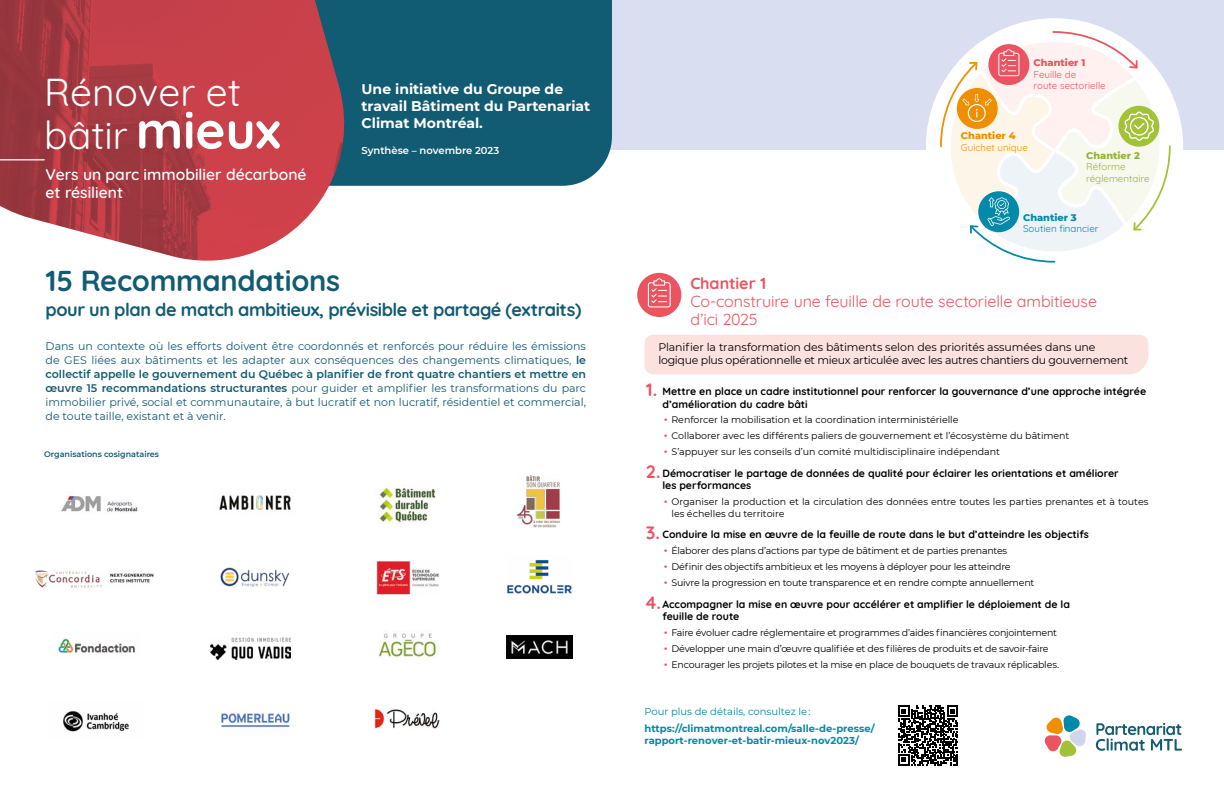
<style>
.page{position:relative;width:1224px;height:792px;background:#fff}
.page>*{position:absolute;margin:0;border:0;box-sizing:border-box;transform-origin:0 0}
.t1{font:38.9px/42.8px "Quicksand";color:#fff}
.t2{font:700 29px "Quicksand";letter-spacing:-.01em;color:#115b73}
.t3{font:700 18px "Quicksand";letter-spacing:-.025em;color:#115b73}
.t4{font:700 18px "Quicksand";color:#ea5460}
.txt_courant{font:16px/18px "Quicksand";letter-spacing:-.005em;color:#ea5460}
.t5{font:600 15.6px/18.7px "Quicksand";color:#fff}
.t6{font:700 14px/16.8px "Montserrat";color:#fff}
.chapeau{font:11px/14px "Montserrat";color:#115b73;text-align:justify}
.txt_courant-2{font:11px/13px "Montserrat";letter-spacing:-.02em;color:#000}
.ss-titre3_recomm{font:700 10.5px/12.6px "Quicksand";color:#000}
.t7{font:700 10px/12px "Montserrat";color:#0489a9}
.t8{font:10px "Montserrat";color:#0489a9}
.t9{font:600 10px "Montserrat";color:#fff}
.t10{font:9.8px/11.6px "Quicksand";color:#ea5460}
.t11{font:9.8px/11.6px "Quicksand";color:#96b434}
.t12{font:9.8px/11.6px "Quicksand";color:#0489a9}
.t13{font:9.8px/11.6px "Quicksand";color:#ef8f00}
.t14{font:9.5px/11.4px "Montserrat";letter-spacing:-.015em;color:#000}
.t15{font:600 8px "Montserrat";color:#115b73}
.s1{font-weight:700;font-size:51.3px}
.s2{font-weight:600}
.s3{font-family:"Montserrat";font-weight:800}
.s4{font-weight:700}
.s5{font-family:"Gotham";color:#ea5460}
</style>
<div class="page">
<div style="left:507px;top:0;width:717px;height:150px;background:#dadef1"></div>
<div style="left:359px;top:0;width:253px;height:186px;background:#115b73"></div>
<img style="left:0;top:0;width:359px;height:261px">
<div style="left:644px;top:335px;width:504px;height:39px;background:#fce2df"></div>
<hr style="left:0;top:159px;width:44px;height:1px;background:#fff">
<svg style="left:1044px;top:715px;width:42px;height:42px"></svg>
<svg style="left:1096px;top:723px;width:86px;height:28px"></svg>
<div style="left:926px;top:18px;width:257px;height:258px;background:#fff;border-radius:50%"></div>
<svg style="left:939px;top:30px;width:233px;height:233px"></svg>
<div style="left:637px;top:273px;width:44px;height:44px;background:#ea5460;border-radius:50%"></div>
<svg style="left:648px;top:278px;width:23px;height:29px"></svg>
<img style="left:210px;top:637px;width:80px;height:22px">
<img style="left:61px;top:492px;width:77px;height:20px">
<img style="left:219px;top:495px;width:72px;height:15px">
<img style="left:379px;top:487px;width:57px;height:36px">
<img style="left:517px;top:475px;width:43px;height:53px">
<img style="left:220px;top:567px;width:70px;height:20px">
<img style="left:507px;top:559px;width:65px;height:35px">
<img style="left:58px;top:638px;width:78px;height:15px">
<img style="left:379px;top:633px;width:58px;height:26px">
<img style="left:506px;top:635px;width:66px;height:23px">
<img style="left:63px;top:710px;width:66px;height:22px">
<img style="left:221px;top:713px;width:69px;height:14px">
<img style="left:374px;top:708px;width:66px;height:20px">
<img style="left:35px;top:571px;width:119px;height:17px">
<img style="left:376px;top:561px;width:63px;height:34px">
<svg style="left:898px;top:705px;width:60px;height:60px"></svg>
<p class="t1" style="left:44px;top:67px;width:238px">Rénover et bâtir <span class="s1">mieux</span></p>
<p class="t6" style="left:362px;top:80px;width:230px">Une initiative du Groupe de travail Bâtiment du Partenariat<br>Climat Montréal.</p>
<p class="t9" style="left:362px;top:143px;width:139px">Synthèse – novembre 2023</p>
<p class="t5" style="left:46px;top:163px;width:263px">Vers un parc immobilier décarboné et résilient</p>
<p class="t2" style="left:46px;top:258px;width:296px">15 Recommandations</p>
<p class="t3" style="left:46px;top:295px;width:537px">pour un plan de match ambitieux, prévisible et partagé (extraits)</p>
<p class="chapeau" style="left:46px;top:339px;width:542px">Dans un contexte où les efforts doivent être coordonnés et renforcés pour réduire les émissions de GES liées aux bâtiments et les adapter aux conséquences des changements climatiques, <span class="s2">le collectif appelle le gouvernement du Québec à planifier de front quatre chantiers et mettre en œuvre 15 recommandations structurantes</span> pour guider et amplifier les transformations du parc immobilier privé, social et communautaire, à but lucratif et non lucratif, résidentiel et commercial, de toute taille, existant et à venir.</p>
<p class="t15" style="left:44px;top:448px;width:116px">Organisations cosignataires</p>
<p class="t10" style="left:1034px;top:56px;width:74px"><span class="s3">Chantier 1<br></span>Feuille de<br>route sectorielle</p>
<p class="t13" style="left:961px;top:129px;width:68px"><span class="s3">Chantier 4<br></span>Guichet unique</p>
<p class="t11" style="left:1086px;top:148px;width:65px"><span class="s3">Chantier 2<br></span>Réforme réglementaire</p>
<p class="t12" style="left:1023px;top:211px;width:77px"><span class="s3">Chantier 3<br></span>Soutien financier</p>
<p class="txt_courant" style="left:690px;top:273px;width:408px"><span class="s4">Chantier 1<br></span>Co-construire une feuille de route sectorielle ambitieuse d’ici 2025</p>
<p class="txt_courant-2" style="left:658px;top:341px;width:471px">Planifier la transformation des bâtiments selon des priorités assumées dans une logique plus opérationnelle et mieux articulée avec les autres chantiers du gouvernement</p>
<p class="ss-titre3_recomm" style="left:662px;top:384px;width:485px">Mettre en place un cadre institutionnel pour renforcer la gouvernance d’une approche intégrée d’amélioration du cadre bâti</p>
<p class="t14" style="left:663px;top:414px;width:297px"><span class="s5">•</span> Renforcer la mobilisation et la coordination interministérielle</p>
<p class="t14" style="left:663px;top:430px;width:408px"><span class="s5">•</span> Collaborer avec les différents paliers de gouvernement et l’écosystème du bâtiment</p>
<p class="t14" style="left:663px;top:446px;width:338px"><span class="s5">•</span> S’appuyer sur les conseils d’un comité multidisciplinaire indépendant</p>
<p class="ss-titre3_recomm" style="left:662px;top:466px;width:458px">Démocratiser le partage de données de qualité pour éclairer les orientations et améliorer les performances</p>
<p class="t14" style="left:671px;top:496px;width:479px;text-indent:-8px"><span class="s5">•</span> Organiser la production et la circulation des données entre toutes les parties prenantes et à toutes les échelles du territoire</p>
<p class="ss-titre3_recomm" style="left:662px;top:527px;width:428px">Conduire la mise en œuvre de la feuille de route dans le but d’atteindre les objectifs</p>
<p class="t14" style="left:663px;top:545px;width:345px"><span class="s5">•</span> Élaborer des plans d’actions par type de bâtiment et de parties prenantes</p>
<p class="t14" style="left:663px;top:561px;width:349px"><span class="s5">•</span> Définir des objectifs ambitieux et les moyens à déployer pour les atteindre</p>
<p class="t14" style="left:663px;top:577px;width:372px"><span class="s5">•</span> Suivre la progression en toute transparence et en rendre compte annuellement</p>
<p class="ss-titre3_recomm" style="left:662px;top:597px;width:409px">Accompagner la mise en œuvre pour accélérer et amplifier le déploiement de la feuille de route</p>
<p class="t14" style="left:663px;top:627px;width:395px"><span class="s5">•</span> Faire évoluer cadre réglementaire et programmes d’aides financières conjointement</p>
<p class="t14" style="left:663px;top:643px;width:387px"><span class="s5">•</span> Développer une main d’œuvre qualifiée et des filières de produits et de savoir-faire</p>
<p class="t14" style="left:663px;top:659px;width:397px"><span class="s5">•</span> Encourager les projets pilotes et la mise en place de bouquets de travaux réplicables.</p>
<p class="t4" style="left:646px;top:376px;width:13px">1.</p>
<p class="t4" style="left:646px;top:457px;width:16px">2.</p>
<p class="t4" style="left:646px;top:519px;width:16px">3.</p>
<p class="t4" style="left:646px;top:588px;width:17px">4.</p>
<p class="t8" style="left:644px;top:705px;width:168px">Pour plus de détails, consultez le :</p>
<p class="t7" style="left:644px;top:722px;width:232px">https://climatmontreal.com/salle-de-presse/ rapport-renover-et-batir-mieux-nov2023/</p>
</div>
